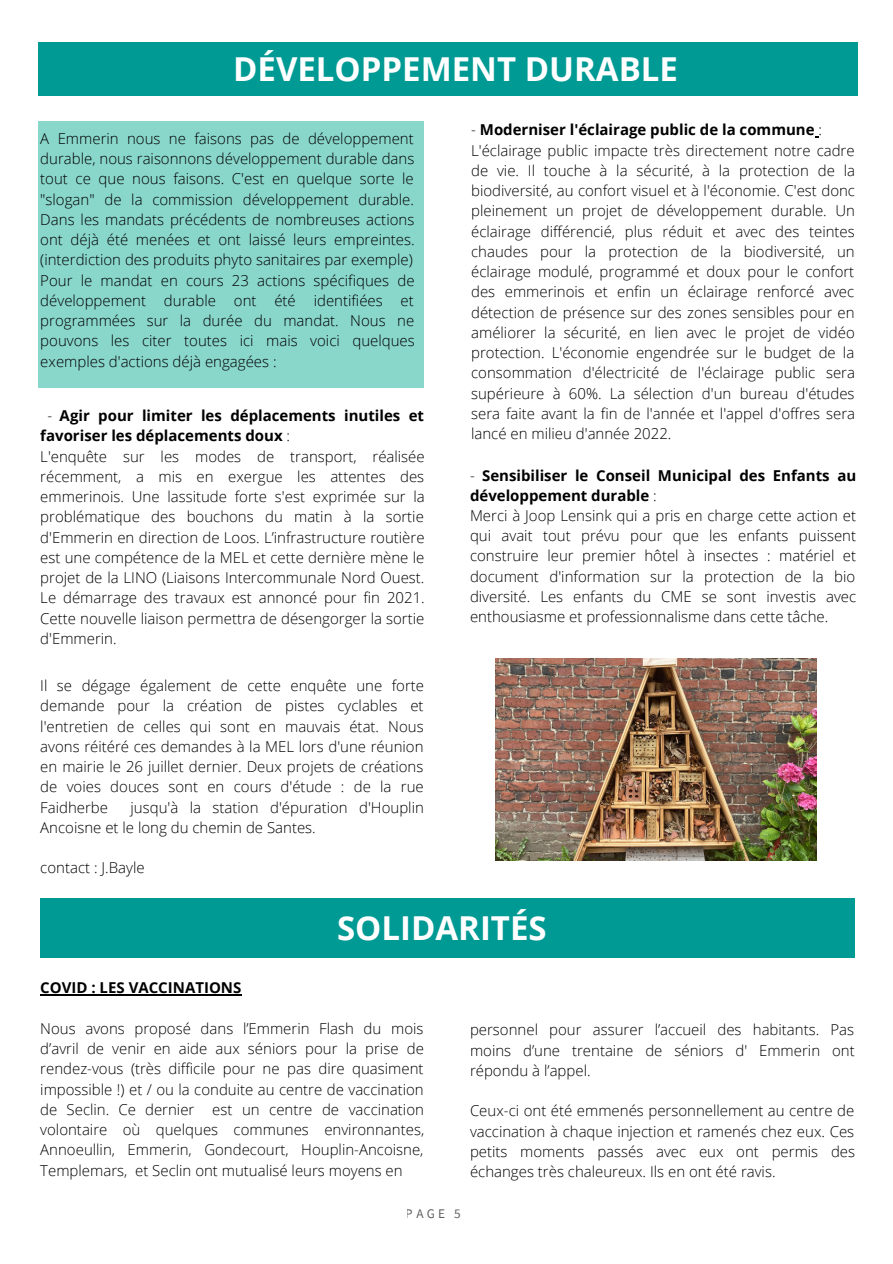
<style>
.page{position:relative;width:893px;height:1264px;background:#fff}
.page>*{position:absolute;margin:0;border:0;box-sizing:border-box;transform-origin:0 0}
.t1{font:700 33px "Open Sans";color:#fff}
.t2{font:300 15px/20.2px "Open Sans";color:#000}
.t3{font:700 15px "Open Sans";color:#000}
.t4{font:13.2px "Source Sans Pro";color:#000}
.s1{font-weight:700}
</style>
<div class="page">
<div style="left:40px;top:898px;width:814px;height:59px;background:#009a94"></div>
<div style="left:38px;top:43px;width:819px;height:53px;background:#009a94"></div>
<div style="left:38px;top:121px;width:386px;height:266px;background:#89d6cb"></div>
<img style="left:495px;top:658px;width:321px;height:202px">
<hr style="left:40px;top:994px;width:201px;height:1px;background:#000">
<h1 class="t1" style="left:233px;top:46px;width:446px">DÉVELOPPEMENT DURABLE</h1>
<p class="t2" style="left:40px;top:128px;width:376px">A Emmerin nous ne faisons pas de développement durable, nous raisonnons développement durable dans tout ce que nous faisons. C'est en quelque sorte le "slogan" de la commission développement durable.<br>Dans les mandats précédents de nombreuses actions ont déjà été menées et ont laissé leurs empreintes. (interdiction des produits phyto sanitaires par exemple)<br>Pour le mandat en cours 23 actions spécifiques de développement durable ont été identifiées et programmées sur la durée du mandat. Nous ne pouvons les citer toutes ici mais voici quelques exemples d'actions déjà engagées :</p>
<p class="t2" style="left:471px;top:119px;width:385px">- <span class="s1">Moderniser l'éclairage public de la commune</span> :<br>L'éclairage public impacte très directement notre cadre de vie. Il touche à la sécurité, à la protection de la biodiversité, au confort visuel et à l'économie. C'est donc pleinement un projet de développement durable. Un éclairage différencié, plus réduit et avec des teintes chaudes pour la protection de la biodiversité, un éclairage modulé, programmé et doux pour le confort des emmerinois et enfin un éclairage renforcé avec détection de présence sur des zones sensibles pour en améliorer la sécurité, en lien avec le projet de vidéo protection. L'économie engendrée sur le budget de la consommation d'électricité de l'éclairage public sera supérieure à 60%. La sélection d'un bureau d'études sera faite avant la fin de l'année et l'appel d'offres sera lancé en milieu d'année 2022.</p>
<p class="t2" style="left:40px;top:405px;width:386px;text-indent:7px">- <span class="s1">Agir pour limiter les déplacements inutiles et favoriser les déplacements doux</span> :<br>L'enquête sur les modes de transport, réalisée récemment, a mis en exergue les attentes des emmerinois. Une lassitude forte s'est exprimée sur la problématique des bouchons du matin à la sortie d'Emmerin en direction de Loos. L’infrastructure routière est une compétence de la MEL et cette dernière mène le projet de la LINO (Liaisons Intercommunale Nord Ouest.<br>Le démarrage des travaux est annoncé pour fin 2021.<br>Cette nouvelle liaison permettra de désengorger la sortie d'Emmerin.</p>
<p class="t2" style="left:40px;top:675px;width:385px;text-align:justify">Il se dégage également de cette enquête une forte demande pour la création de pistes cyclables et l'entretien de celles qui sont en mauvais état. Nous avons réitéré ces demandes à la MEL lors d'une réunion en mairie le 26 juillet dernier. Deux projets de créations de voies douces sont en cours d'étude : de la rue Faidherbe</p>
<p class="t2" style="left:470px;top:464px;width:388px">- <span class="s1">Sensibiliser le Conseil Municipal des Enfants au développement durable</span> :<br>Merci à Joop Lensink qui a pris en charge cette action et qui avait tout prévu pour que les enfants puissent construire leur premier hôtel à insectes : matériel et document d'information sur la protection de la bio diversité. Les enfants du CME se sont investis avec enthousiasme et professionnalisme dans cette tâche.</p>
<p class="t2" style="left:40px;top:796px;width:385px;text-indent:90px">jusqu'à la station d'épuration d'Houplin<br>Ancoisne et le long du chemin de Santes.</p>
<p class="t2" style="left:40px;top:857px;width:106px">contact : J.Bayle</p>
<h1 class="t1" style="left:337px;top:904px;width:211px">SOLIDARITÉS</h1>
<p class="t3" style="left:40px;top:977px;width:202px">COVID : LES VACCINATIONS</p>
<p class="t2" style="left:40px;top:1018px;width:385px;text-align:justify">Nous avons proposé dans l’Emmerin Flash du mois d’avril de venir en aide aux séniors pour la prise de rendez-vous (très difficile pour ne pas dire quasiment impossible !) et / ou la conduite au centre de vaccination de Seclin. Ce dernier est un centre de vaccination volontaire où quelques communes environnantes, Annoeullin, Emmerin, Gondecourt, Houplin-Ancoisne, Templemars, et Seclin ont mutualisé leurs moyens en</p>
<p class="t2" style="left:470px;top:1019px;width:386px;text-align:justify">personnel pour assurer l’accueil des habitants. Pas moins d’une trentaine de séniors d' Emmerin ont répondu à l’appel.</p>
<p class="t2" style="left:470px;top:1100px;width:386px;text-align:justify">Ceux-ci ont été emmenés personnellement au centre de vaccination à chaque injection et ramenés chez eux. Ces petits moments passés avec eux ont permis des échanges très chaleureux. Ils en ont été ravis.</p>
<p class="t4" style="left:406px;top:1205px;width:56px">PAGE 5</p>
</div>
